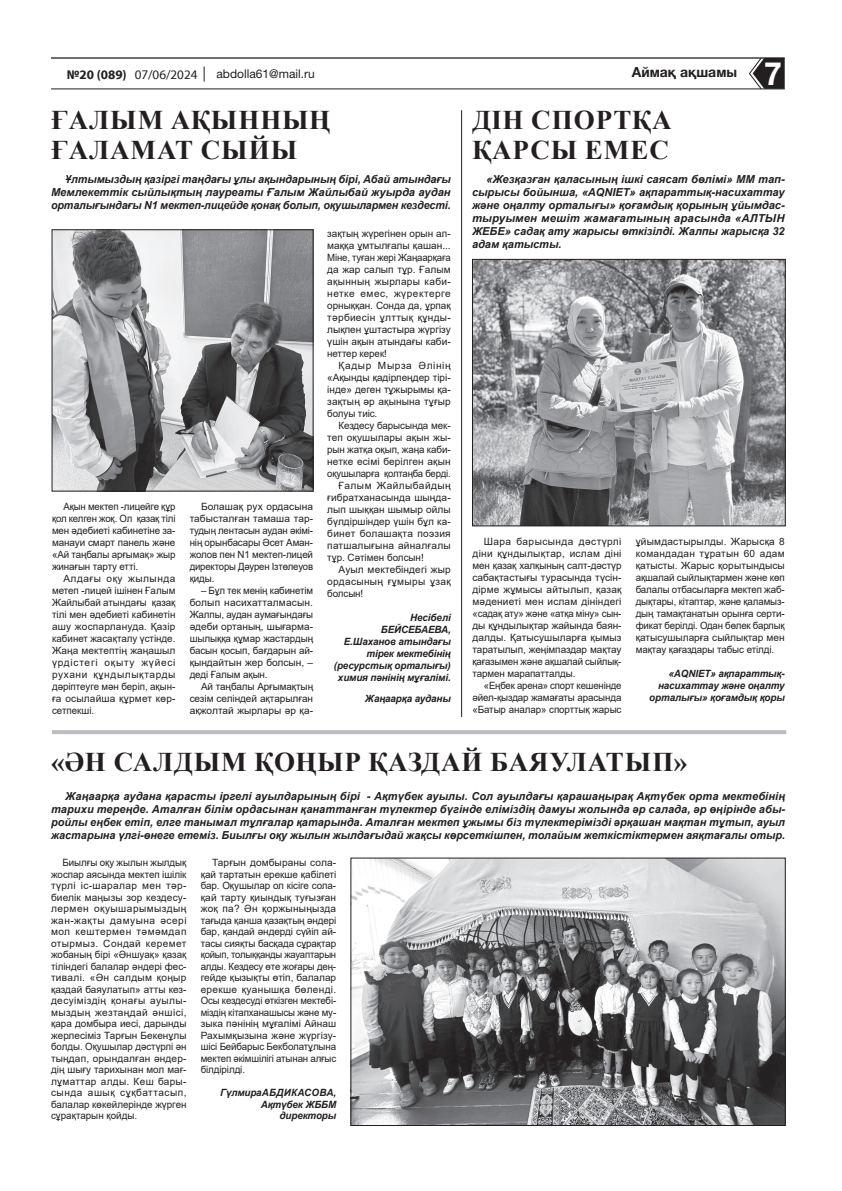
<style>
.page{position:relative;width:842px;height:1191px;background:#fff}
.page>*{position:absolute;margin:0;border:0;box-sizing:border-box;transform-origin:0 0}
.t1{font:700 32px "Helvetica Neue LTW1 G";color:#fff}
.t2{font:700 27px/30px "Times New Roman";letter-spacing:.035em;color:#231f20}
.t3{font:700 14px "Helvetica Neue LTW1 G";color:#231f20}
.t4{font:13.1px "SM Myriad Pro Regular";color:#231f20}
.t5{font:12px "Helvetica Neue LTW1 G";color:#231f20}
.t6{font:italic 700 11px/13px "Arial";color:#231f20;text-align:justify}
.t7{font:10px/12px "Arial";letter-spacing:-.005em;color:#231f20;text-align:justify}
.t8{font:italic 700 10px/12px "Arial";letter-spacing:-.01em;color:#231f20;text-align:right}
.t9{font:10px/12px "Arial";letter-spacing:-.005em;color:#231f20;text-align:justify;scale:.96 1}
.t10{font:10px "Arial";letter-spacing:.03em;color:#231f20}
.t11{font:10px "Arial";letter-spacing:.025em;color:#231f20}
.t12{font:10px "Arial";letter-spacing:.045em;color:#231f20}
.s1{font-family:"SM Myriad Pro Bold"}
</style>
<div class="page">
<hr style="left:51px;top:89px;width:734px;height:1px;background:#231f20">
<hr style="left:51px;top:57px;width:734px;height:2px;background:#231f20">
<svg style="left:204px;top:67px;width:1px;height:15px"></svg>
<svg style="left:748px;top:57px;width:37px;height:33px"></svg>
<img style="left:54px;top:232px;width:257px;height:257px">
<img style="left:474px;top:261px;width:309px;height:263px">
<div style="left:472px;top:259px;width:313px;height:267px;border:1px solid #231f20"></div>
<img style="left:353px;top:860px;width:430px;height:263px">
<hr style="left:461px;top:110px;width:1px;height:607px;background:#231f20">
<hr style="left:52px;top:730px;width:734px;height:4px;background:#bcbdc0">
<h3 class="t4" style="left:67px;top:66px;width:132px"><span class="s1">№20 (089)</span> 07/06/2024</h3>
<p class="t5" style="left:216px;top:66px;width:100px">abdolla61@mail.ru</p>
<h3 class="t3" style="left:632px;top:63px;width:107px">Aймақ ақшамы</h3>
<h1 class="t1" style="left:764px;top:53px;width:19px">7</h1>
<h2 class="t2" style="left:472px;top:104px;width:201px">ДІН СПОРТҚА<br>ҚАРСЫ ЕМЕС</h2>
<p class="t6" style="left:472px;top:173px;width:314px;text-indent:14px">«Жезқазған қаласының ішкі саясат бөлімі» ММ тап&shy;сырысы бойынша, «AQNIET» ақпараттық-насихаттау және оңалту орталығы» қоғамдық қорының ұйымдас&shy;тыруымен мешіт жамағатының арасында «АЛТЫН ЖЕБЕ» садақ ату жарысы өткізілді. Жалпы жарысқа 32 адам қатысты.</p>
<h2 class="t2" style="left:51px;top:104px;width:281px">ҒАЛЫМ АҚЫННЫҢ<br>ҒАЛАМАТ СЫЙЫ</h2>
<p class="t6" style="left:51px;top:173px;width:401px;text-indent:14px">Ұлтымыздың қазіргі таңдағы ұлы ақындарының бірі, Абай атындағы Мемлекеттік сыйлықтың лауреаты Ғалым Жайлыбай жуырда аудан орталығындағы N1 мектеп-лицейде қонақ болып, оқушылармен кездесті.</p>
<p class="t7" style="left:327px;top:227px;width:125px">зақтың жүрегінен орын ал&shy;маққа ұмтылғалы қашан...<br>Міне, туған жері Жаңаарқаға да жар салып тұр. Ғалым ақынның жырлары каби&shy;нетке емес, жүректерге орныққан. Сонда да, ұрпақ тәрбиесін ұлттық құнды&shy;лықпен ұштастыра жүргізу үшін ақын атындағы каби&shy;неттер керек!</p>
<p class="t7" style="left:327px;top:359px;width:125px;text-indent:11px">Қадыр Мырза Әлінің «Ақынды қадірлеңдер тірі&shy;інде» деген тұжырымы қа&shy;зақтың әр ақынына тұғыр болуы тиіс.</p>
<p class="t7" style="left:339px;top:419px;width:114px">Кездесу барысында мек-</p>
<p class="t7" style="left:327px;top:431px;width:125px">теп оқушылары ақын жы-</p>
<p class="t7" style="left:327px;top:443px;width:124px">рын жатқа оқып, жаңа каби-</p>
<p class="t7" style="left:327px;top:455px;width:125px">нетке есімі берілген ақын</p>
<p class="t9" style="left:327px;top:467px;width:130px">оқушыларға қолтаңба берді.</p>
<p class="t12" style="left:339px;top:479px;width:114px">Ғалым Жайлыбайдың</p>
<p class="t7" style="left:327px;top:491px;width:124px">ғибратханасында шыңда-</p>
<p class="t7" style="left:327px;top:503px;width:125px">лып шыққан шымыр ойлы</p>
<p class="t7" style="left:327px;top:515px;width:125px">бүлдіршіндер үшін бұл ка-</p>
<p class="t10" style="left:327px;top:527px;width:125px">бинет болашақта поэзия</p>
<p class="t11" style="left:327px;top:539px;width:125px">патшалығына айналғалы</p>
<p class="t7" style="left:327px;top:551px;width:98px">тұр. Сәтімен болсын!</p>
<p class="t7" style="left:339px;top:563px;width:114px">Ауыл мектебіндегі жыр</p>
<p class="t10" style="left:327px;top:575px;width:125px">ордасының ғұмыры ұзақ</p>
<p class="t7" style="left:327px;top:587px;width:38px">болсын!</p>
<p class="t8" style="left:334px;top:612px;width:118px">Несібелі<br>БЕЙСЕБАЕВА,<br>Е.Шаханов атындағы тірек мектебінің (ресурстық орталығы) химия пәнінің мұғалімі.</p>
<p class="t8" style="left:365px;top:692px;width:87px">Жаңаарқа ауданы</p>
<p class="t7" style="left:52px;top:500px;width:125px;text-indent:11px">Ақын мектеп -лицейге құр қол келген жоқ. Ол қазақ тілі мен әдебиеті кабинетіне за&shy;манауи смарт панель және «Ай таңбалы арғымақ» жыр жинағын тарту етті.</p>
<p class="t7" style="left:52px;top:572px;width:125px;text-indent:11px">Алдағы оқу жылында метеп -лицей ішінен Ғалым Жайлыбай атындағы қазақ тілі мен әдебиеті кабинетін ашу жоспарлануда. Қазір кабинет жасақталу үстінде.<br>Жаңа мектептің жаңашыл үрдістегі оқыту жүйесі рухани құндылықтарды дәріптеуге мән беріп, ақын&shy;ға осылайша құрмет көр&shy;сетпекші.</p>
<p class="t7" style="left:190px;top:500px;width:125px;text-indent:11px">Болашақ рух ордасына табысталған тамаша тар&shy;тудың лентасын аудан әкімі&shy;нің орынбасары Әсет Аман&shy;жолов пен N1 мектеп-лицей директоры Дәурен Ізтөлеуов қиды.</p>
<p class="t7" style="left:190px;top:584px;width:125px;text-indent:11px">– Бұл тек менің кабинетім болып насихатталмасын.<br>Жалпы, аудан аумағындағы әдеби ортаның, шығарма&shy;шылыққа құмар жастардың басын қосып, бағдарын ай&shy;қындайтын жер болсын, – деді Ғалым ақын.</p>
<p class="t7" style="left:190px;top:680px;width:125px;text-indent:11px">Ай таңбалы Арғымақтың сезім селіндей ақтарылған ақжолтай жырлары әр қа-</p>
<p class="t7" style="left:472px;top:535px;width:151px;text-indent:11px">Шара барысында дәстүрлі діни құндылықтар, ислам діні мен қазақ халқының салт-дәстүр сабақтастығы турасында түсін&shy;дірме жұмысы айтылып, қазақ мәдениеті мен ислам дініндегі «садақ ату» және «атқа міну» сын&shy;ды құндылықтар жайында баян&shy;далды. Қатысушыларға қымыз таратылып, жеңімпаздар мақтау қағазымен және ақшалай сыйлық&shy;тармен марапатталды.</p>
<p class="t9" style="left:472px;top:679px;width:157px;text-indent:11px">«Еңбек арена» спорт кешенінде әйел-қыздар жамағаты арасында «Батыр аналар» спорттық жарыс</p>
<p class="t7" style="left:636px;top:535px;width:151px">ұйымдастырылды. Жарысқа 8 командадан тұратын 60 адам қатысты. Жарыс қорытындысы ақшалай сыйлықтармен және көп балалы отбасыларға мектеп жаб&shy;дықтары, кітаптар, және қаламыз&shy;дың тамақтанатын орынға серти&shy;фикат берілді. Одан бөлек барлық қатысушыларға сыйлықтар мен мақтау қағаздары табыс етілді.</p>
<p class="t8" style="left:649px;top:668px;width:137px">«AQNIET» ақпараттық&shy;насихаттау және оңалту орталығы» қоғамдық қоры</p>
<h2 class="t2" style="left:51px;top:746px;width:638px">«ӘН САЛДЫМ ҚОҢЫР ҚАЗДАЙ БАЯУЛАТЫП»</h2>
<p class="t6" style="left:51px;top:790px;width:736px;text-indent:14px">Жаңаарқа аудана қарасты іргелі ауылдарының бірі - Ақтүбек ауылы. Сол ауылдағы қарашаңырақ Ақтүбек орта мектебінің тарихи тереңде. Аталған білім ордасынан қанаттанған түлектер бүгінде еліміздің дамуы жолында әр салада, әр өңірінде абы&shy;ройлы еңбек етіп, елге танымал тұлғалар қатарында. Аталған мектеп ұжымы біз түлектерімізді әрқашан мақтан тұтып, ауыл жастарына үлгі-өнеге етеміз. Биылғы оқу жылын жылдағыдай жақсы көрсеткішпен, толайым жеткістіктермен аяқтағалы отыр.</p>
<p class="t7" style="left:51px;top:856px;width:137px;line-height:11.5px;text-indent:11px">Биылғы оқу жылын жылдық жоспар аясында мектеп ішілік түрлі іс-шаралар мен тәр&shy;биелік маңызы зор кездесу&shy;лермен оқуышарымыздың жан-жақты дамуына әсері мол кештермен тәмәмдап отырмыз. Сондай керемет жобаның бірі «Әншуақ» қазақ тіліндегі балалар әндері фес&shy;тивалі. «Ән салдым қоңыр қаздай баяулатып» атты кез&shy;десуіміздің қонағы ауылы&shy;мыздың жезтаңдай әншісі, қара домбыра иесі, дарынды жерлесіміз Тарғын Бекенұлы болды. Оқушылар дәстүрлі ән тыңдап, орындалған әндер&shy;дің шығу тарихынан мол мағ&shy;лұматтар алды. Кеш бары&shy;сында ашық сұқбаттасып, балалар көкейлерінде жүрген сұрақтарын қойды.</p>
<p class="t7" style="left:201px;top:856px;width:137px;line-height:11.5px;text-indent:11px">Тарғын домбыраны сола&shy;қай тартатын ерекше қабілеті бар. Оқушылар ол кісіге сола&shy;қай тарту қиындық туғызған жоқ па? Ән қоржыныңызда тағыда қанша қазақтың әндері бар, қандай әндерді сүйіп ай&shy;тасы сияқты басқада сұрақтар қойып, толыққанды жауаптарын алды. Кездесу өте жоғары дең&shy;гейде қызықты өтіп, балалар ерекше қуанышқа бөленді.<br>Осы кездесуді өткізген мектебі&shy;міздің кітапханашысы және му&shy;зыка пәнінің мұғалімі Айнаш Рахымқызына және жүргізу&shy;шісі Бейбарыс Бекболатұлына мектеп әкімшілігі атынан алғыс білдірілді.</p>
<p class="t8" style="left:220px;top:1087px;width:118px;line-height:11.5px">ГүлмираАБДИКАСОВА,<br>Ақтүбек ЖББМ директоры</p>
</div>
